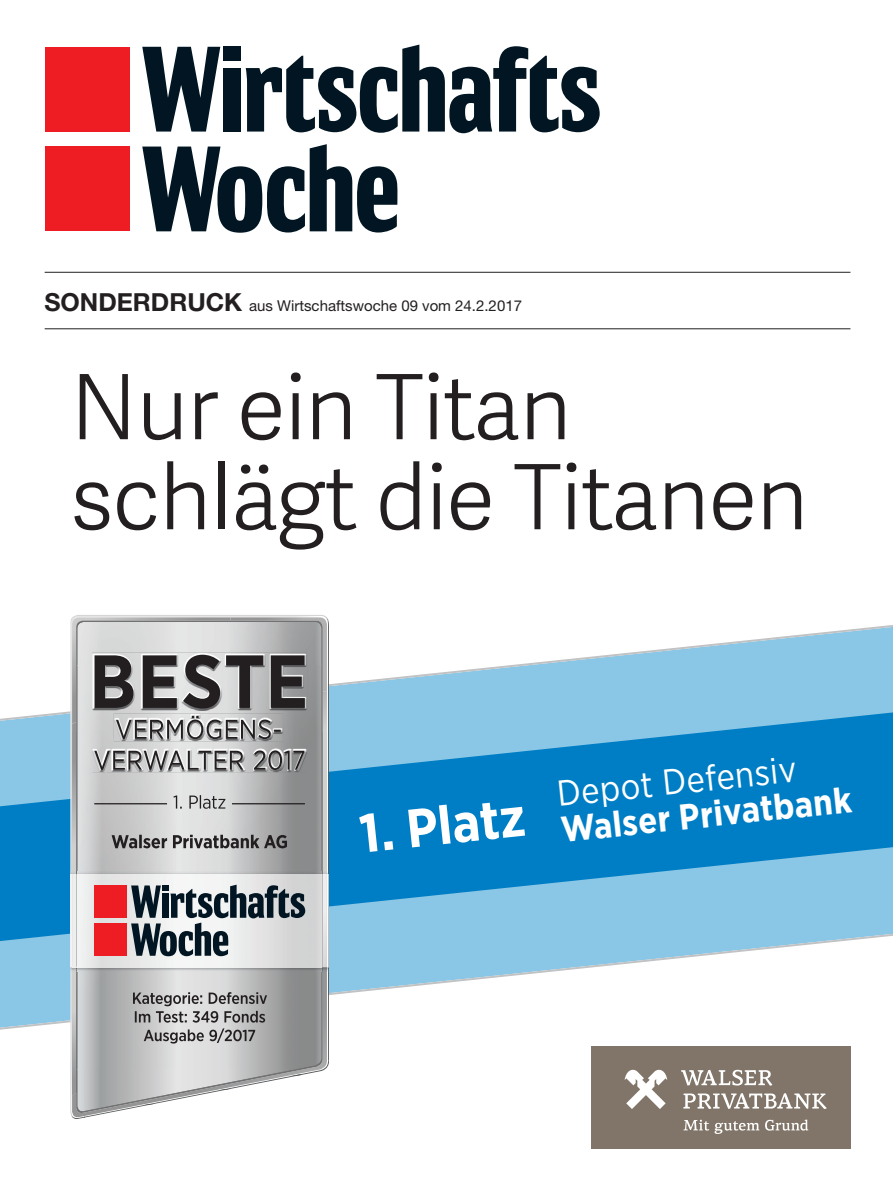
<style>
.page{position:relative;width:893px;height:1191px;background:#fff}
.page>*{position:absolute;margin:0;border:0;box-sizing:border-box;transform-origin:0 0}
.t1{font:300 90px/90px "Adelle Sans";letter-spacing:-.015em;color:#231f20}
.t2{font:700 54px "Gotham Narrow";color:#fff}
.t3{font:700 36px "Gotham Narrow";color:#fff}
.t4{font:36px "Gotham Narrow";color:#fff}
.t5{font:15px "Helvetica Neue";color:#231f20}
.s1{font-weight:700;font-size:24.9px}
</style>
<div class="page">
<div style="left:45px;top:146px;width:84px;height:85px;background:#ee1d23"></div>
<div style="left:45px;top:47px;width:84px;height:85px;background:#ee1d23"></div>
<svg style="left:142px;top:144px;width:256px;height:89px"></svg>
<div style="left:223px;top:47px;width:17px;height:14px;background:#011622"></div>
<div style="left:223px;top:68px;width:17px;height:64px;background:#011622"></div>
<svg style="left:142px;top:47px;width:78px;height:85px"></svg>
<svg style="left:246px;top:45px;width:354px;height:88px"></svg>
<hr style="left:45px;top:328px;width:805px;height:1px;background:#231f20">
<hr style="left:45px;top:272px;width:805px;height:1px;background:#231f20">
<svg style="left:0;top:625px;width:893px;height:405px"></svg>
<svg style="left:0;top:699px;width:893px;height:243px;background:#3e9ed3"></svg>
<div style="left:591px;top:1046px;width:259px;height:102px;background:#807568"></div>
<svg style="left:625px;top:1069px;width:42px;height:40px"></svg>
<svg style="left:681px;top:1069px;width:91px;height:16px"></svg>
<svg style="left:683px;top:1093px;width:144px;height:16px"></svg>
<svg style="left:683px;top:1119px;width:76px;height:15px"></svg>
<svg style="left:765px;top:1119px;width:43px;height:11px"></svg>
<svg style="left:70px;top:615px;width:259px;height:503px;background:#b3b0b1"></svg>
<p class="t5" style="left:44px;top:300px;width:479px"><span class="s1">SONDERDRUCK</span> aus Wirtschaftswoche 09 vom 24.2.2017</p>
<h1 class="t1" style="left:70px;top:370px;width:740px">Nur ein Titan schlägt die Titanen</h1>
<h2 class="t2" style="left:358px;top:814px;width:168px;rotate:-6deg">1. Platz</h2>
<h3 class="t4" style="left:556px;top:780px;width:242px;rotate:-6deg">Depot Defensiv</h3>
<h3 class="t3" style="left:560px;top:816px;width:294px;rotate:-6deg">Walser Privatbank</h3>
</div>
